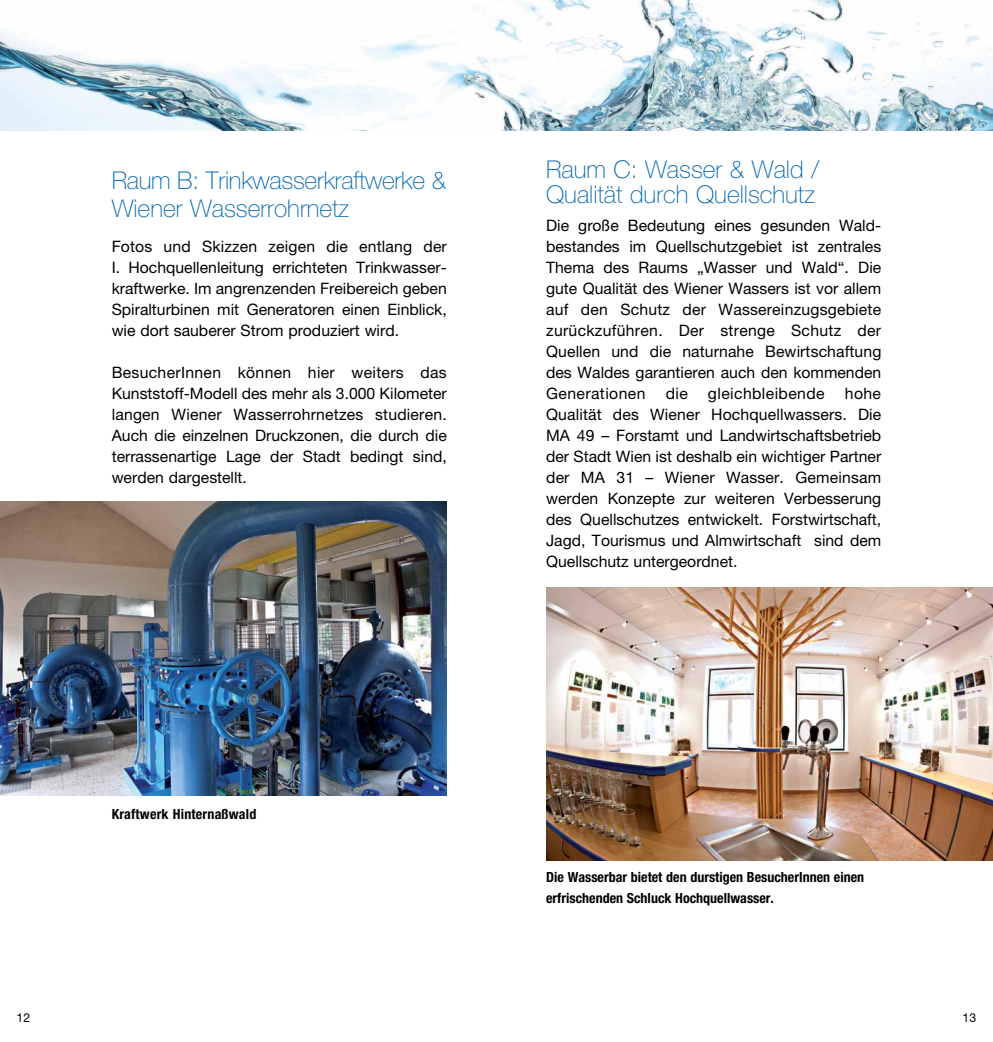
<style>
.page{position:relative;width:993px;height:1042px;background:#fff}
.page>*{position:absolute;margin:0;border:0;box-sizing:border-box;transform-origin:0 0}
.t1{font:100 24.5px/28px "Helvetica Neue";color:#0066b3}
.t2{font:15.75px/21px "Helvetica Neue";color:#000;text-align:justify}
.t3{font:15.75px "Helvetica Neue";letter-spacing:.025em;color:#000}
.t4{font:700 condensed 14px/21px "Helvetica Neue";color:#000}
.t5{font:12.25px "Helvetica Neue";color:#000}
</style>
<div class="page">
<img style="left:0;top:0;width:992px;height:130px">
<img style="left:0;top:502px;width:446px;height:294px">
<img style="left:546px;top:587px;width:446px;height:273px">
<h3 class="t1" style="left:112px;top:166px;width:336px">Raum B: Trinkwasserkraftwerke &amp;<br>Wiener Wasserrohrnetz</h3>
<p class="t2" style="left:112px;top:236px;width:336px">Fotos und Skizzen zeigen die entlang der</p>
<p class="t2" style="left:112px;top:257px;width:336px">I. Hochquellenleitung errichteten Trinkwasser&shy;kraftwerke. Im angrenzenden Freibereich geben Spiralturbinen mit Generatoren einen Einblick, wie dort sauberer Strom produziert wird.</p>
<p class="t2" style="left:112px;top:362px;width:336px">BesucherInnen können hier weiters das Kunststoff-Modell des mehr als 3.000 Kilometer langen Wiener Wasserrohrnetzes studieren.<br>Auch die einzelnen Druckzonen, die durch die terrassenartige Lage der Stadt bedingt sind, werden dargestellt.</p>
<p class="t4" style="left:112px;top:803px;width:146px">Kraftwerk Hinternaßwald</p>
<h3 class="t1" style="left:546px;top:157px;width:275px;line-height:24.5px">Raum C: Wasser &amp; Wald /<br>Qualität durch Quellschutz</h3>
<p class="t2" style="left:546px;top:215px;width:336px">Die große Bedeutung eines gesunden Wald&shy;bestandes im Quellschutzgebiet ist zentrales Thema des Raums „Wasser und Wald“. Die gute Qualität des Wiener Wassers ist vor allem auf den Schutz der Wassereinzugsgebiete zurückzuführen. Der strenge Schutz der Quellen und die naturnahe Bewirtschaftung des Waldes garantieren auch den kommenden Generationen</p>
<p class="t2" style="left:546px;top:383px;width:336px;text-indent:298px">hohe Qualität des Wiener Hochquellwassers. Die MA 49 – Forstamt und Landwirtschaftsbetrieb der Stadt Wien ist deshalb ein wichtiger Partner der MA 31 – Wiener Wasser. Gemeinsam werden Konzepte zur weiteren Verbesserung des Quellschutzes entwickelt. Forstwirtschaft, Jagd, Tourismus und Almwirtschaft sind dem Quellschutz untergeordnet.</p>
<p class="t2" style="left:665px;top:383px;width:24px">die</p>
<p class="t3" style="left:707px;top:384px;width:118px">gleichbleibende</p>
<p class="t4" style="left:546px;top:866px;width:319px">Die Wasserbar bietet den durstigen BesucherInnen einen erfrischenden Schluck Hochquellwasser.</p>
<p class="t5" style="left:17px;top:1010px;width:15px">12</p>
<p class="t5" style="left:962px;top:1010px;width:15px">13</p>
</div>
